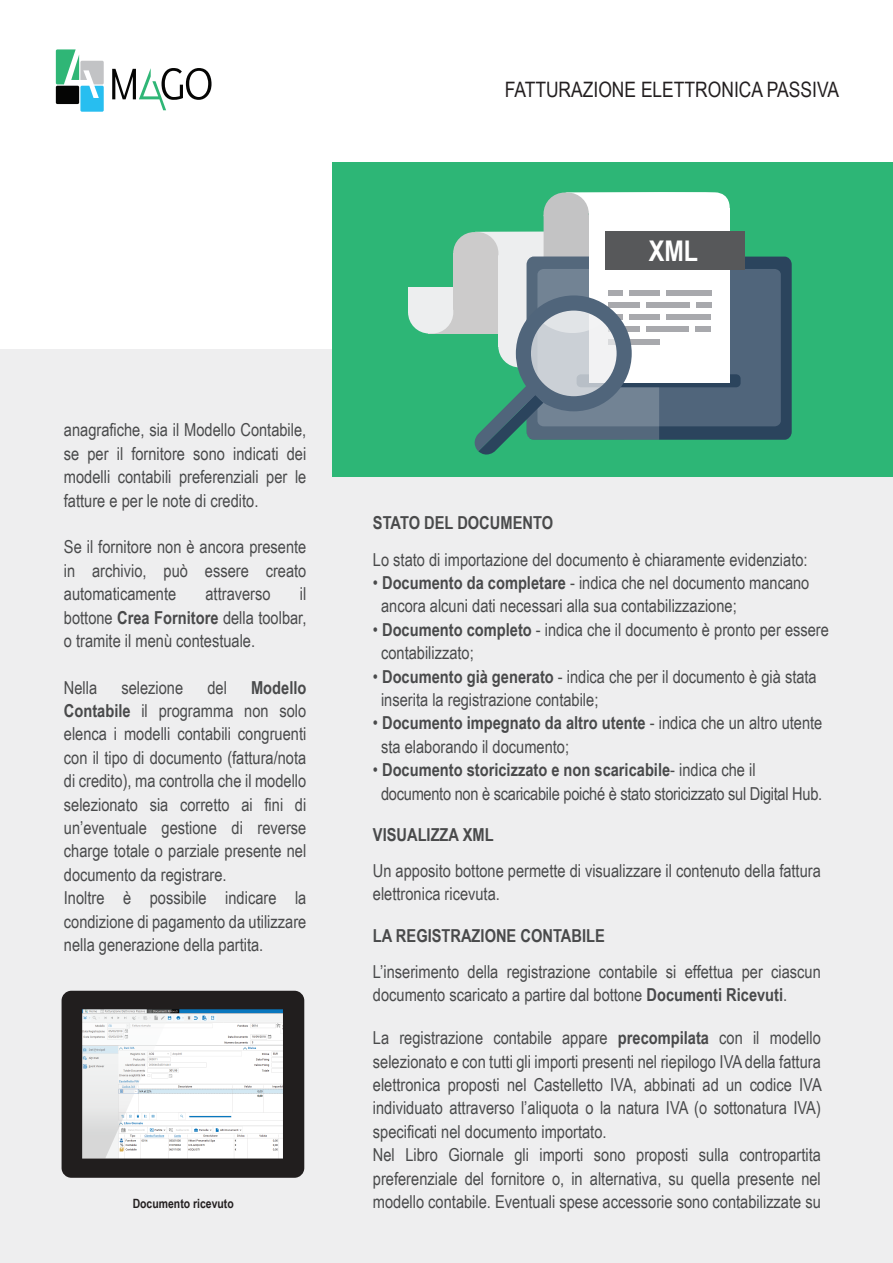
<style>
.page{position:relative;width:893px;height:1263px;background:#fff}
.page>*{position:absolute;margin:0;border:0;box-sizing:border-box;transform-origin:0 0}
.t1{font:700 28.5px "Arial Narrow";color:#fff}
.t2{font:21.3px "Arial Narrow";color:#231f20}
.t3{font:17.85px/23.4px "Arial Narrow";color:#494a4b}
.t4{font:700 17.85px "Arial Narrow";color:#494a4b}
.t5{font:700 12.75px "Arial Narrow";color:#231f20}
.s1{font-weight:700}
</style>
<div class="page">
<div style="left:0;top:350px;width:893px;height:913px;background:#eeeeef"></div>
<svg style="left:112px;top:68px;width:100px;height:42px"></svg>
<svg style="left:56px;top:49px;width:48px;height:63px"></svg>
<div style="left:332px;top:162px;width:561px;height:314px;background:#2db676"></div>
<svg style="left:62px;top:991px;width:242px;height:187px"></svg>
<svg style="left:544px;top:192px;width:186px;height:31px;background:#e1e7e5"></svg>
<div style="left:527px;top:257px;width:265px;height:183px;background:#2b445d;border-radius:8px"></div>
<div style="left:537px;top:269px;width:244px;height:157px;background:#50657b;border-radius:6px"></div>
<div style="left:577px;top:374px;width:164px;height:13px;background:#2b445d;border-radius:4px"></div>
<div style="left:589px;top:208px;width:141px;height:175px;background:#fff"></div>
<div style="left:666px;top:290px;width:45px;height:6px;background:#a8a9ad"></div>
<div style="left:646px;top:302px;width:43px;height:6px;background:#a8a9ad"></div>
<div style="left:696px;top:302px;width:15px;height:6px;background:#a8a9ad"></div>
<div style="left:666px;top:314px;width:45px;height:6px;background:#a8a9ad"></div>
<div style="left:646px;top:326px;width:43px;height:6px;background:#a8a9ad"></div>
<div style="left:696px;top:326px;width:15px;height:6px;background:#a8a9ad"></div>
<div style="left:605px;top:231px;width:140px;height:38px;background:#57585a"></div>
<svg style="left:408px;top:231px;width:254px;height:224px"></svg>
<p class="t2" style="left:505px;top:74px;width:336px">FATTURAZIONE ELETTRONICA PASSIVA</p>
<p class="t3" style="left:64px;top:418px;width:244px;text-align:justify">anagrafiche, sia il Modello Contabile, se per il fornitore sono indicati dei modelli contabili preferenziali per le fatture e per le note di credito.</p>
<p class="t3" style="left:64px;top:535px;width:244px;text-align:justify">Se il fornitore non è ancora presente in archivio, può essere creato automaticamente</p>
<p class="t3" style="left:64px;top:581px;width:244px;text-align:justify;text-indent:236px">il bottone <span class="s1">Crea Fornitore</span> della toolbar, o tramite il menù contestuale.</p>
<p class="t3" style="left:64px;top:675px;width:35px">Nella</p>
<p class="t3" style="left:121px;top:675px;width:63px">selezione</p>
<p class="t3" style="left:207px;top:675px;width:21px">del</p>
<p class="t3" style="left:205px;top:581px;width:67px">attraverso</p>
<p class="t3" style="left:64px;top:675px;width:244px;text-indent:187px"><span class="s1">Modello Contabile</span> il programma non solo elenca i modelli contabili congruenti con il tipo di documento (fattura/nota di credito), ma controlla che il modello selezionato sia corretto ai fini di un’eventuale gestione di reverse charge totale o parziale presente nel documento da registrare.<br>Inoltre è possibile indicare la condizione di pagamento da utilizzare nella generazione della partita.</p>
<h1 class="t1" style="left:649px;top:229px;width:51px">XML</h1>
<p class="t4" style="left:373px;top:510px;width:182px">STATO DEL DOCUMENTO</p>
<p class="t3" style="left:373px;top:547px;width:436px">Lo stato di importazione del documento è chiaramente evidenziato:</p>
<p class="t3" style="left:381px;top:570px;width:430px;text-indent:-8px">• <span class="s1">Documento da completare</span> - indica che nel documento mancano ancora alcuni dati necessari alla sua contabilizzazione;</p>
<p class="t3" style="left:381px;top:617px;width:449px;text-indent:-8px">• <span class="s1">Documento completo</span> - indica che il documento è pronto per essere contabilizzato;</p>
<p class="t3" style="left:381px;top:664px;width:437px;text-indent:-8px">• <span class="s1">Documento già generato</span> - indica che per il documento è già stata inserita la registrazione contabile;</p>
<p class="t3" style="left:381px;top:711px;width:443px;text-indent:-8px">• <span class="s1">Documento impegnato da altro utente</span> - indica che un altro utente sta elaborando il documento;</p>
<p class="t3" style="left:381px;top:757px;width:443px;text-indent:-8px">• <span class="s1">Documento storicizzato e non scaricabile</span>- indica che il documento non è scaricabile poiché è stato storicizzato sul Digital Hub.</p>
<p class="t4" style="left:373px;top:821px;width:122px">VISUALIZZA XML</p>
<p class="t3" style="left:373px;top:858px;width:449px">Un apposito bottone permette di visualizzare il contenuto della fattura elettronica ricevuta.</p>
<p class="t4" style="left:373px;top:922px;width:233px">LA REGISTRAZIONE CONTABILE</p>
<p class="t3" style="left:373px;top:959px;width:449px">L’inserimento della registrazione contabile si effettua per ciascun documento scaricato a partire dal bottone <span class="s1">Documenti Ricevuti</span>.</p>
<p class="t3" style="left:373px;top:1025px;width:450px">La registrazione contabile appare <span class="s1">precompilata</span> con il modello selezionato e con tutti gli importi presenti nel riepilogo IVA della fattura elettronica proposti nel Castelletto IVA, abbinati ad un codice IVA individuato attraverso l’aliquota o la natura IVA (o sottonatura IVA) specificati nel documento importato.<br>Nel Libro Giornale gli importi sono proposti sulla contropartita preferenziale del fornitore o, in alternativa, su quella presente nel</p>
<p class="t5" style="left:133px;top:1194px;width:103px">Documento ricevuto</p>
<p class="t3" style="left:373px;top:1189px;width:449px">modello contabile. Eventuali spese accessorie sono contabilizzate su</p>
</div>
